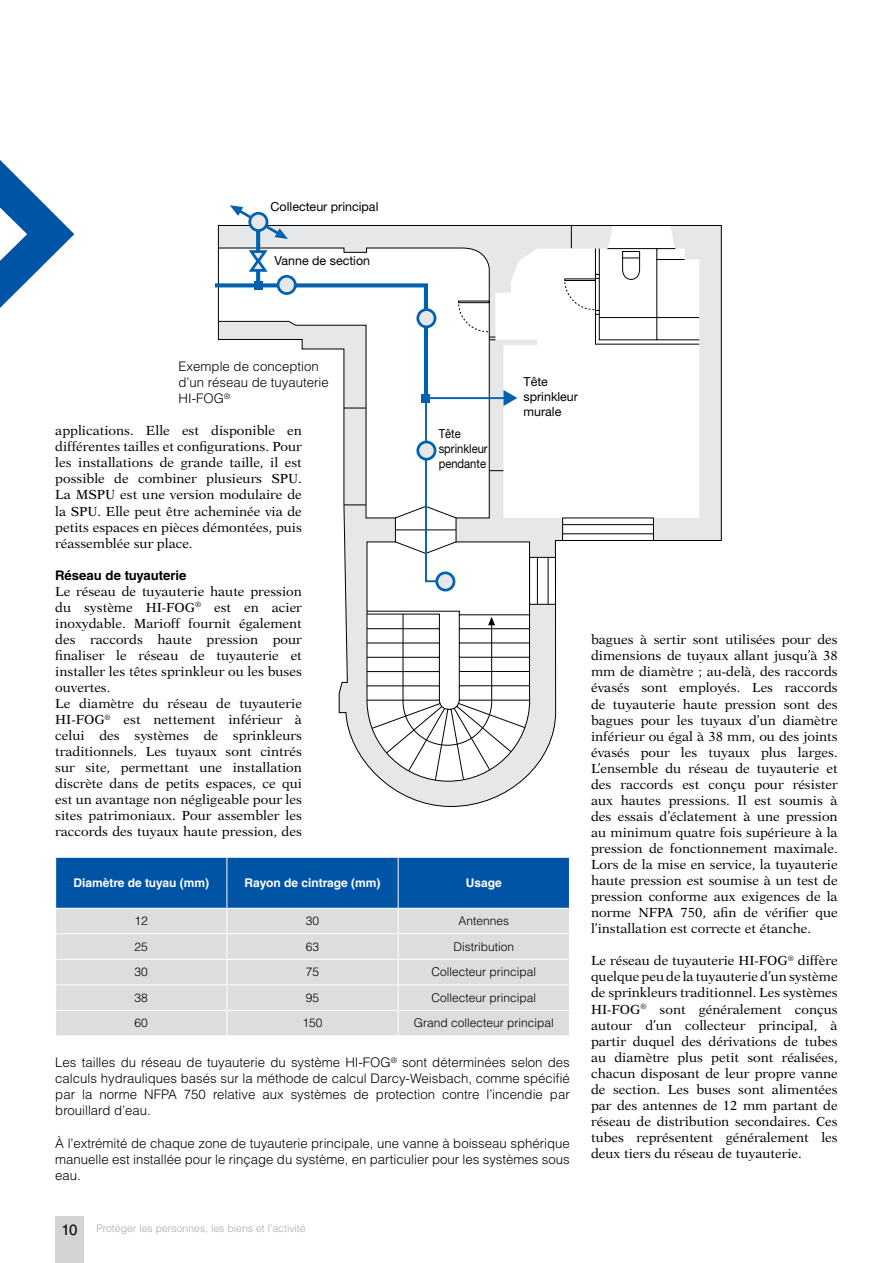
<style>
.page{position:relative;width:893px;height:1263px;background:#fff}
.page>*{position:absolute;margin:0;border:0;box-sizing:border-box;transform-origin:0 0}
.t1{font:15px "Helvetica LT Std";color:#000}
.t2{font:13.2px/16px "New Aster LT Std";color:#000;text-align:justify}
.t3{font:300 13.2px/16px "Helvetica LT Std";color:#000;text-align:justify}
.t4{font:700 13.2px "Helvetica LT Std";color:#000}
.t5{font:12.45px/15px "Helvetica Neue";color:#000}
.t6{font:12.45px/15px "Helvetica Neue";color:#000;scale:.9 1}
.t7{font:300 12px "Helvetica LT Std";color:#000}
.t8{font:700 12px "Helvetica LT Std";color:#fff}
.t9{font:300 10.5px "Helvetica LT Std";color:#a7a9ac}
</style>
<div class="page">
<svg style="left:55px;top:857px;width:515px;height:178px;background:#a0b8cf"></svg>
<hr style="left:55px;top:858px;width:1px;height:50px;background:#fff">
<svg style="left:218px;top:225px;width:503px;height:582px"></svg>
<svg style="left:564px;top:225px;width:135px;height:120px"></svg>
<div style="left:564px;top:279px;width:32px;height:2px;border:1px solid #000"></div>
<svg style="left:458px;top:303px;width:37px;height:37px"></svg>
<div style="left:458px;top:301px;width:31px;height:2px;border:1px solid #000"></div>
<svg style="left:256px;top:239px;width:4px;height:42px"></svg>
<svg style="left:230px;top:205px;width:58px;height:34px"></svg>
<div style="left:250px;top:213px;width:17px;height:17px;background:#e6e7e8;border-radius:50%"></div>
<div style="left:248px;top:212px;width:20px;height:20px;border:3px solid #0061af;border-radius:50%"></div>
<svg style="left:246px;top:248px;width:24px;height:26px"></svg>
<svg style="left:215px;top:281px;width:215px;height:33px"></svg>
<div style="left:278px;top:276px;width:17px;height:18px;background:#e6e7e8;border-radius:50%"></div>
<div style="left:277px;top:275px;width:20px;height:20px;border:3px solid #0061af;border-radius:50%"></div>
<svg style="left:344px;top:390px;width:186px;height:392px"></svg>
<hr style="left:424px;top:294px;width:4px;height:105px;background:#0061af">
<div style="left:418px;top:310px;width:17px;height:17px;background:#e6e7e8;border-radius:50%"></div>
<div style="left:416px;top:308px;width:20px;height:20px;border:3px solid #0061af;border-radius:50%"></div>
<div style="left:418px;top:442px;width:17px;height:17px;background:#e6e7e8;border-radius:50%"></div>
<div style="left:416px;top:441px;width:20px;height:20px;border:3px solid #0061af;border-radius:50%"></div>
<div style="left:437px;top:573px;width:17px;height:17px;background:#e6e7e8;border-radius:50%"></div>
<div style="left:435px;top:571px;width:20px;height:20px;border:3px solid #0061af;border-radius:50%"></div>
<div style="left:422px;top:394px;width:8px;height:8px;background:#0061af"></div>
<svg style="left:0;top:160px;width:74px;height:148px"></svg>
<div style="left:55px;top:1216px;width:29px;height:47px;background:#d1d3d4"></div>
<p class="t5" style="left:271px;top:198px;width:109px">Collecteur principal</p>
<p class="t5" style="left:275px;top:253px;width:97px">Vanne de section</p>
<p class="t3" style="left:179px;top:358px;width:152px;text-align:left">Exemple de conception d’un réseau de tuyauterie<br>HI-FOG<sup>®</sup></p>
<p class="t5" style="left:523px;top:374px;width:56px">Tête sprinkleur murale</p>
<p class="t2" style="left:55px;top:423px;width:248px">applications. Elle est disponible en différentes tailles et configurations. Pour les installations de grande taille, il est possible de combiner plusieurs SPU.<br>La MSPU est une version modulaire de la SPU. Elle peut être acheminée via de petits espaces en pièces démontées, puis réassemblée sur place.</p>
<p class="t4" style="left:55px;top:567px;width:133px">Réseau de tuyauterie</p>
<p class="t2" style="left:55px;top:583px;width:248px;text-align:left">Le réseau de tuyauterie haute pression du système HI-FOG<sup>®</sup> est en acier inoxydable. Marioff fournit également des raccords haute pression pour finaliser le réseau de tuyauterie et installer les têtes sprinkleur ou les buses ouvertes.<br>Le diamètre du réseau de tuyauterie HI-FOG<sup>®</sup> est nettement inférieur à celui des systèmes de sprinkleurs traditionnels. Les tuyaux sont cintrés sur site, permettant une installation discrète dans de petits espaces, ce qui est un avantage non négligeable pour les sites patrimoniaux. Pour assembler les raccords des tuyaux haute pression, des</p>
<p class="t8" style="left:73px;top:875px;width:137px">Diamètre de tuyau (mm)</p>
<p class="t8" style="left:245px;top:875px;width:137px">Rayon de cintrage (mm)</p>
<p class="t8" style="left:466px;top:875px;width:38px">Usage</p>
<p class="t7" style="left:135px;top:913px;width:15px">12</p>
<p class="t7" style="left:306px;top:913px;width:15px">30</p>
<p class="t7" style="left:458px;top:913px;width:52px">Antennes</p>
<p class="t7" style="left:135px;top:939px;width:15px">25</p>
<p class="t7" style="left:306px;top:939px;width:15px">63</p>
<p class="t7" style="left:453px;top:939px;width:62px">Distribution</p>
<p class="t7" style="left:135px;top:965px;width:15px">30</p>
<p class="t7" style="left:306px;top:965px;width:15px">75</p>
<p class="t7" style="left:431px;top:965px;width:106px">Collecteur principal</p>
<p class="t7" style="left:135px;top:990px;width:15px">38</p>
<p class="t7" style="left:306px;top:990px;width:15px">95</p>
<p class="t7" style="left:431px;top:990px;width:106px">Collecteur principal</p>
<p class="t7" style="left:135px;top:1016px;width:15px">60</p>
<p class="t7" style="left:303px;top:1016px;width:22px">150</p>
<p class="t7" style="left:414px;top:1016px;width:142px">Grand collecteur principal</p>
<p class="t3" style="left:55px;top:1054px;width:516px">Les tailles du réseau de tuyauterie du système HI-FOG<sup>®</sup> sont déterminées selon des calculs hydrauliques basés sur la méthode de calcul Darcy-Weisbach, comme spécifié par la norme NFPA 750 relative aux systèmes de protection contre l’incendie par brouillard d’eau.</p>
<p class="t3" style="left:55px;top:1135px;width:516px">À l’extrémité de chaque zone de tuyauterie principale, une vanne à boisseau sphérique manuelle est installée pour le rinçage du système, en particulier pour les systèmes sous eau.</p>
<p class="t6" style="left:439px;top:426px;width:56px">Tête sprinkleur pendante</p>
<p class="t2" style="left:591px;top:632px;width:248px">bagues à sertir sont utilisées pour des dimensions de tuyaux allant jusqu’à 38 mm de diamètre ; au-delà, des raccords évasés sont employés. Les raccords de tuyauterie haute pression sont des bagues pour les tuyaux d’un diamètre inférieur ou égal à 38 mm, ou des joints évasés pour les tuyaux plus larges.<br>L’ensemble du réseau de tuyauterie et des raccords est conçu pour résister aux hautes pressions. Il est soumis à des essais d’éclatement à une pression au minimum quatre fois supérieure à la pression de fonctionnement maximale.<br>Lors de la mise en service, la tuyauterie haute pression est soumise à un test de pression conforme aux exigences de la norme NFPA 750, afin de vérifier que l’installation est correcte et étanche.</p>
<p class="t2" style="left:591px;top:953px;width:248px">Le réseau de tuyauterie HI-FOG<sup>®</sup> diffère quelque peu de la tuyauterie d’un système de sprinkleurs traditionnel. Les systèmes HI-FOG<sup>®</sup> sont généralement conçus autour d’un collecteur principal, à partir duquel des dérivations de tubes au diamètre plus petit sont réalisées, chacun disposant de leur propre vanne de section. Les buses sont alimentées par des antennes de 12 mm partant de réseau de distribution secondaires. Ces tubes représentent généralement les deux tiers du réseau de tuyauterie.</p>
<p class="t1" style="left:62px;top:1221px;width:17px">10</p>
<p class="t9" style="left:96px;top:1222px;width:211px">Protéger les personnes, les biens et l’activité</p>
</div>
